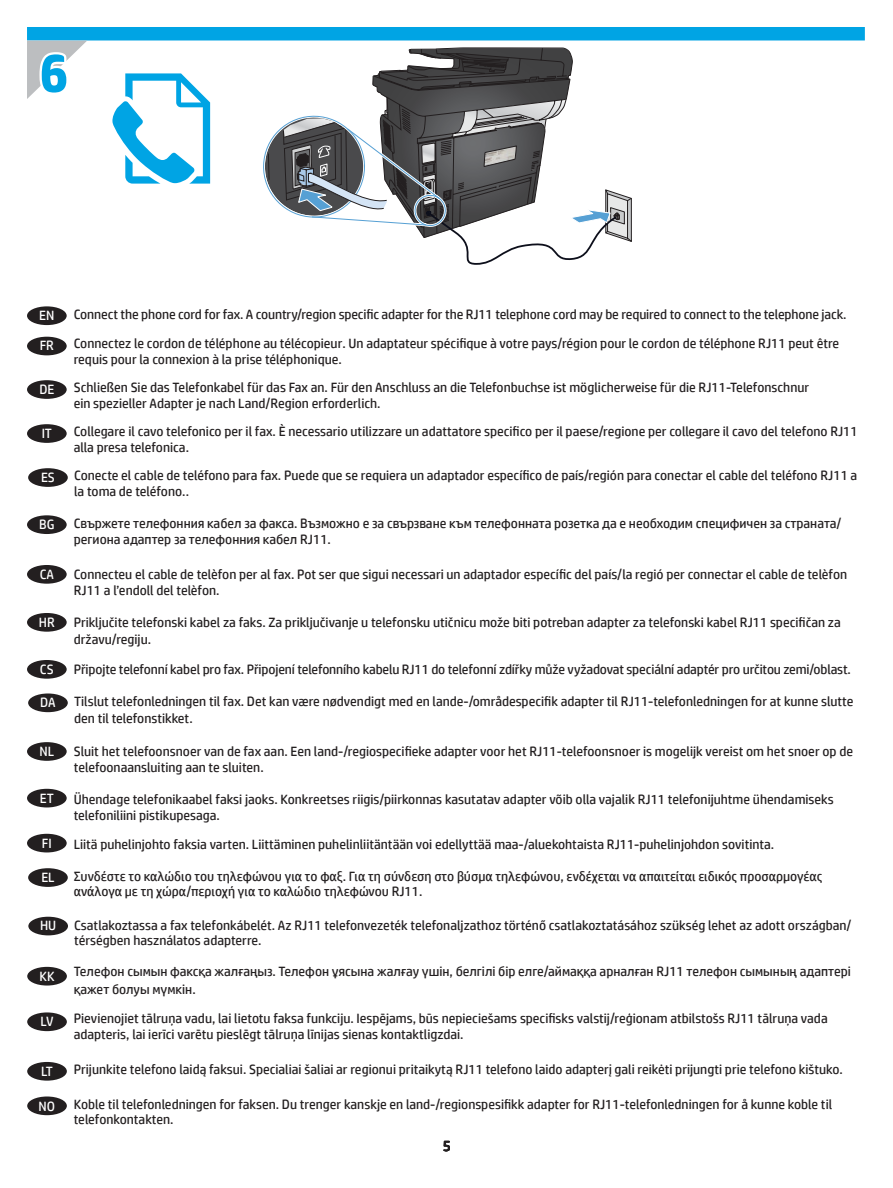
<style>
.page{position:relative;width:893px;height:1188px;background:#fff}
.page>*{position:absolute;margin:0;border:0;box-sizing:border-box;transform-origin:0 0}
.t1{font:700 54px "HP Simplified";color:#00a4e4}
.t2{font:15px "HP Simplified";color:#231f20}
.t3{font:13.5px/16.5px "HP Simplified";color:#231f20}
.t4{font:13.5px "HP Simplified";color:#fff}
</style>
<div class="page">
<div style="left:27px;top:27px;width:837px;height:13px;background:#00a4e4"></div>
<svg style="left:263px;top:48px;width:368px;height:217px"></svg>
<svg style="left:112px;top:73px;width:98px;height:111px"></svg>
<svg style="left:27px;top:41px;width:60px;height:58px"></svg>
<div style="left:27px;top:306px;width:40px;height:19px;background:#231f20;border-radius:50%"></div>
<div style="left:27px;top:337px;width:40px;height:18px;background:#231f20;border-radius:50%"></div>
<div style="left:27px;top:380px;width:40px;height:19px;background:#231f20;border-radius:50%"></div>
<div style="left:27px;top:424px;width:40px;height:19px;background:#231f20;border-radius:50%"></div>
<div style="left:28px;top:468px;width:40px;height:19px;background:#231f20;border-radius:50%"></div>
<div style="left:27px;top:515px;width:40px;height:19px;background:#231f20;border-radius:50%"></div>
<div style="left:27px;top:565px;width:40px;height:19px;background:#231f20;border-radius:50%"></div>
<div style="left:27px;top:613px;width:40px;height:19px;background:#231f20;border-radius:50%"></div>
<div style="left:27px;top:660px;width:40px;height:19px;background:#231f20;border-radius:50%"></div>
<div style="left:28px;top:693px;width:40px;height:19px;background:#231f20;border-radius:50%"></div>
<div style="left:27px;top:742px;width:40px;height:19px;background:#231f20;border-radius:50%"></div>
<div style="left:27px;top:789px;width:40px;height:18px;background:#231f20;border-radius:50%"></div>
<div style="left:27px;top:834px;width:40px;height:18px;background:#231f20;border-radius:50%"></div>
<div style="left:28px;top:868px;width:40px;height:19px;background:#231f20;border-radius:50%"></div>
<div style="left:28px;top:917px;width:40px;height:18px;background:#231f20;border-radius:50%"></div>
<div style="left:27px;top:967px;width:40px;height:19px;background:#231f20;border-radius:50%"></div>
<div style="left:27px;top:1012px;width:40px;height:19px;background:#231f20;border-radius:50%"></div>
<div style="left:27px;top:1062px;width:40px;height:19px;background:#231f20;border-radius:50%"></div>
<div style="left:27px;top:1097px;width:40px;height:18px;background:#231f20;border-radius:50%"></div>
<h1 class="t1" style="left:39px;top:38px;width:30px">6</h1>
<p class="t4" style="left:39px;top:307px;width:17px">EN</p>
<p class="t4" style="left:40px;top:337px;width:16px">FR</p>
<p class="t4" style="left:39px;top:380px;width:17px">DE</p>
<p class="t4" style="left:42px;top:424px;width:12px">IT</p>
<p class="t4" style="left:41px;top:468px;width:15px">ES</p>
<p class="t4" style="left:39px;top:516px;width:17px">BG</p>
<p class="t4" style="left:40px;top:565px;width:16px">CA</p>
<p class="t4" style="left:39px;top:613px;width:17px">HR</p>
<p class="t4" style="left:40px;top:660px;width:15px">CS</p>
<p class="t4" style="left:40px;top:694px;width:17px">DA</p>
<p class="t4" style="left:39px;top:742px;width:16px">NL</p>
<p class="t4" style="left:40px;top:789px;width:16px">ET</p>
<p class="t4" style="left:42px;top:834px;width:11px">FI</p>
<p class="t4" style="left:41px;top:868px;width:15px">EL</p>
<p class="t4" style="left:40px;top:917px;width:18px">HU</p>
<p class="t4" style="left:40px;top:967px;width:16px">KK</p>
<p class="t4" style="left:41px;top:1013px;width:14px">LV</p>
<p class="t4" style="left:41px;top:1062px;width:13px">LT</p>
<p class="t4" style="left:39px;top:1097px;width:18px">NO</p>
<p class="t3" style="left:74px;top:300px;width:774px;line-height:28.7px">Connect the phone cord for fax. A country/region specific adapter for the RJ11 telephone cord may be required to connect to the telephone jack.<br>Connectez le cordon de téléphone au télécopieur. Un adaptateur spécifique à votre pays/région pour le cordon de téléphone RJ11 peut être</p>
<p class="t3" style="left:74px;top:346px;width:736px;line-height:27.3px">requis pour la connexion à la prise téléphonique.<br>Schließen Sie das Telefonkabel für das Fax an. Für den Anschluss an die Telefonbuchse ist möglicherweise für die RJ11-Telefonschnur</p>
<p class="t3" style="left:74px;top:389px;width:785px;line-height:27.6px">ein spezieller Adapter je nach Land/Region erforderlich.<br>Collegare il cavo telefonico per il fax. È necessario utilizzare un adattatore specifico per il paese/regione per collegare il cavo del telefono RJ11</p>
<p class="t3" style="left:74px;top:434px;width:784px;line-height:27.6px">alla presa telefonica.<br>Conecte el cable de teléfono para fax. Puede que se requiera un adaptador específico de país/región para conectar el cable del teléfono RJ11 a</p>
<p class="t3" style="left:74px;top:483px;width:116px">la toma de teléfono..</p>
<p class="t3" style="left:74px;top:515px;width:768px">Свържете телефонния кабел за факса. Възможно е за свързване към телефонната розетка да е необходим специфичен за страната/ региона адаптер за телефонния кабел RJ11.</p>
<p class="t3" style="left:74px;top:566px;width:774px">Connecteu el cable de telèfon per al fax. Pot ser que sigui necessari un adaptador específic del país/la regió per connectar el cable de telèfon<br>RJ11 a l’endoll del telèfon.</p>
<p class="t3" style="left:74px;top:614px;width:768px">Priključite telefonski kabel za faks. Za priključivanje u telefonsku utičnicu može biti potreban adapter za telefonski kabel RJ11 specifičan za državu/regiju.</p>
<p class="t3" style="left:74px;top:661px;width:778px">Připojte telefonní kabel pro fax. Připojení telefonního kabelu RJ11 do telefonní zdířky může vyžadovat speciální adaptér pro určitou zemi/oblast.</p>
<p class="t3" style="left:74px;top:693px;width:780px">Tilslut telefonledningen til fax. Det kan være nødvendigt med en lande-/områdespecifik adapter til RJ11-telefonledningen for at kunne slutte den til telefonstikket.</p>
<p class="t3" style="left:74px;top:743px;width:780px">Sluit het telefoonsnoer van de fax aan. Een land-/regiospecifieke adapter voor het RJ11-telefoonsnoer is mogelijk vereist om het snoer op de telefoonaansluiting aan te sluiten.</p>
<p class="t3" style="left:74px;top:791px;width:761px">Ühendage telefonikaabel faksi jaoks. Konkreetses riigis/piirkonnas kasutatav adapter võib olla vajalik RJ11 telefonijuhtme ühendamiseks telefoniliini pistikupesaga.</p>
<p class="t3" style="left:74px;top:836px;width:701px">Liitä puhelinjohto faksia varten. Liittäminen puhelinliitäntään voi edellyttää maa-/aluekohtaista RJ11-puhelinjohdon sovitinta.</p>
<p class="t3" style="left:74px;top:869px;width:749px;line-height:15px">Συνδέστε το καλώδιο του τηλεφώνου για το φαξ. Για τη σύνδεση στο βύσμα τηλεφώνου, ενδέχεται να απαιτείται ειδικός προσαρμογέας ανάλογα με τη χώρα/περιοχή για το καλώδιο τηλεφώνου RJ11.</p>
<p class="t3" style="left:74px;top:918px;width:778px;line-height:15px">Csatlakoztassa a fax telefonkábelét. Az RJ11 telefonvezeték telefonaljzathoz történő csatlakoztatásához szükség lehet az adott országban/ térségben használatos adapterre.</p>
<p class="t3" style="left:74px;top:962px;width:778px;line-height:18px">Телефон сымын факсқа жалғаңыз. Телефон ұясына жалғау үшін, белгілі бір елге/аймаққа арналған RJ11 телефон сымының адаптері қажет болуы мүмкін.</p>
<p class="t3" style="left:74px;top:1010px;width:755px">Pievienojiet tālruņa vadu, lai lietotu faksa funkciju. Iespējams, būs nepieciešams specifisks valstij/reģionam atbilstošs RJ11 tālruņa vada adapteris, lai ierīci varētu pieslēgt tālruņa līnijas sienas kontaktligzdai.</p>
<p class="t3" style="left:74px;top:1061px;width:770px">Prijunkite telefono laidą faksui. Specialiai šaliai ar regionui pritaikytą RJ11 telefono laido adapterį gali reikėti prijungti prie telefono kištuko.</p>
<p class="t3" style="left:74px;top:1096px;width:759px;line-height:15px">Koble til telefonledningen for faksen. Du trenger kanskje en land-/regionspesifikk adapter for RJ11-telefonledningen for å kunne koble til telefonkontakten.</p>
<p class="t2" style="left:442px;top:1136px;width:10px">5</p>
</div>
